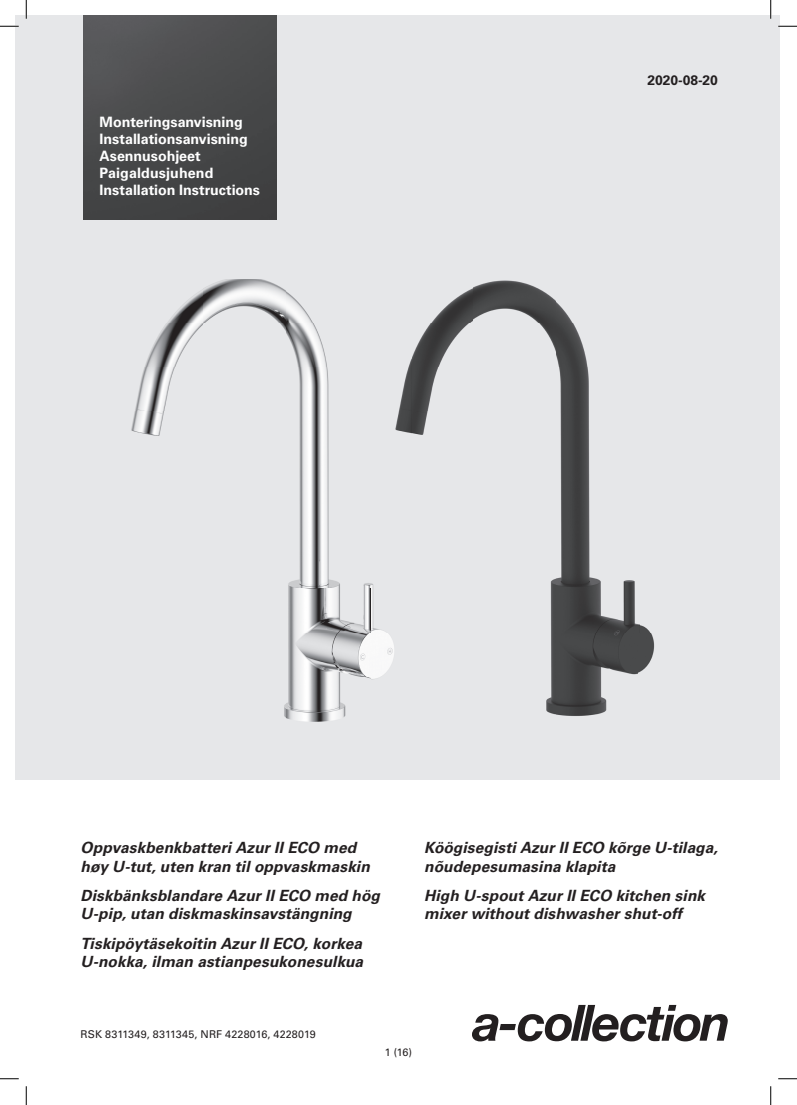
<style>
.page{position:relative;width:797px;height:1105px;background:#fff}
.page>*{position:absolute;margin:0;border:0;box-sizing:border-box;transform-origin:0 0}
.t1{font:italic 700 15.5px/18.1px "Univers";letter-spacing:.005em;color:#231f20}
.t2{font:700 14.25px/17.1px "Univers LT Std";color:#fff}
.t3{font:700 13.75px "Univers LT Std";color:#231f20}
.t4{font:10.75px "Univers LT Std";letter-spacing:.015em;color:#231f20}
</style>
<div class="page">
<div style="left:16px;top:16px;width:764px;height:764px;background:#e6e7e9"></div>
<img style="left:84px;top:16px;width:192px;height:203px">
<img style="left:412px;top:280px;width:227px;height:397px">
<img style="left:639px;top:624px;width:16px;height:49px">
<img style="left:546px;top:677px;width:61px;height:39px">
<img style="left:131px;top:279px;width:281px;height:442px">
<svg style="left:472px;top:1005px;width:255px;height:36px"></svg>
<svg style="left:0;top:25px;width:19px;height:2px"></svg>
<svg style="left:778px;top:25px;width:19px;height:2px"></svg>
<svg style="left:0;top:1078px;width:19px;height:1px"></svg>
<svg style="left:778px;top:1078px;width:19px;height:1px"></svg>
<svg style="left:25px;top:0;width:2px;height:19px"></svg>
<svg style="left:25px;top:1086px;width:2px;height:19px"></svg>
<svg style="left:770px;top:0;width:1px;height:19px"></svg>
<svg style="left:770px;top:1086px;width:1px;height:19px"></svg>
<p class="t2" style="left:100px;top:113px;width:162px">Monteringsanvisning<br>Installationsanvisning<br>Asennusohjeet<br>Paigaldusjuhend<br>Installation Instructions</p>
<p class="t3" style="left:647px;top:72px;width:72px">2020-08-20</p>
<p class="t1" style="left:80px;top:839px;width:291px">Oppvaskbenkbatteri Azur II ECO med høy U-tut, uten kran til oppvaskmaskin</p>
<p class="t1" style="left:80px;top:887px;width:301px">Diskbänksblandare Azur II ECO med hög<br>U-pip, utan diskmaskinsavstängning</p>
<p class="t1" style="left:80px;top:934px;width:284px">Tiskipöytäsekoitin Azur II ECO, korkea<br>U-nokka, ilman astianpesukonesulkua</p>
<p class="t1" style="left:424px;top:839px;width:295px">Köögisegisti Azur II ECO kõrge U-tilaga, nõudepesumasina klapita</p>
<p class="t1" style="left:424px;top:887px;width:282px">High U-spout Azur II ECO kitchen sink mixer without dishwasher shut-off</p>
<p class="t4" style="left:80px;top:1028px;width:237px">RSK 8311349, 8311345, NRF 4228016, 4228019</p>
<p class="t4" style="left:385px;top:1046px;width:29px">1 (16)</p>
</div>
